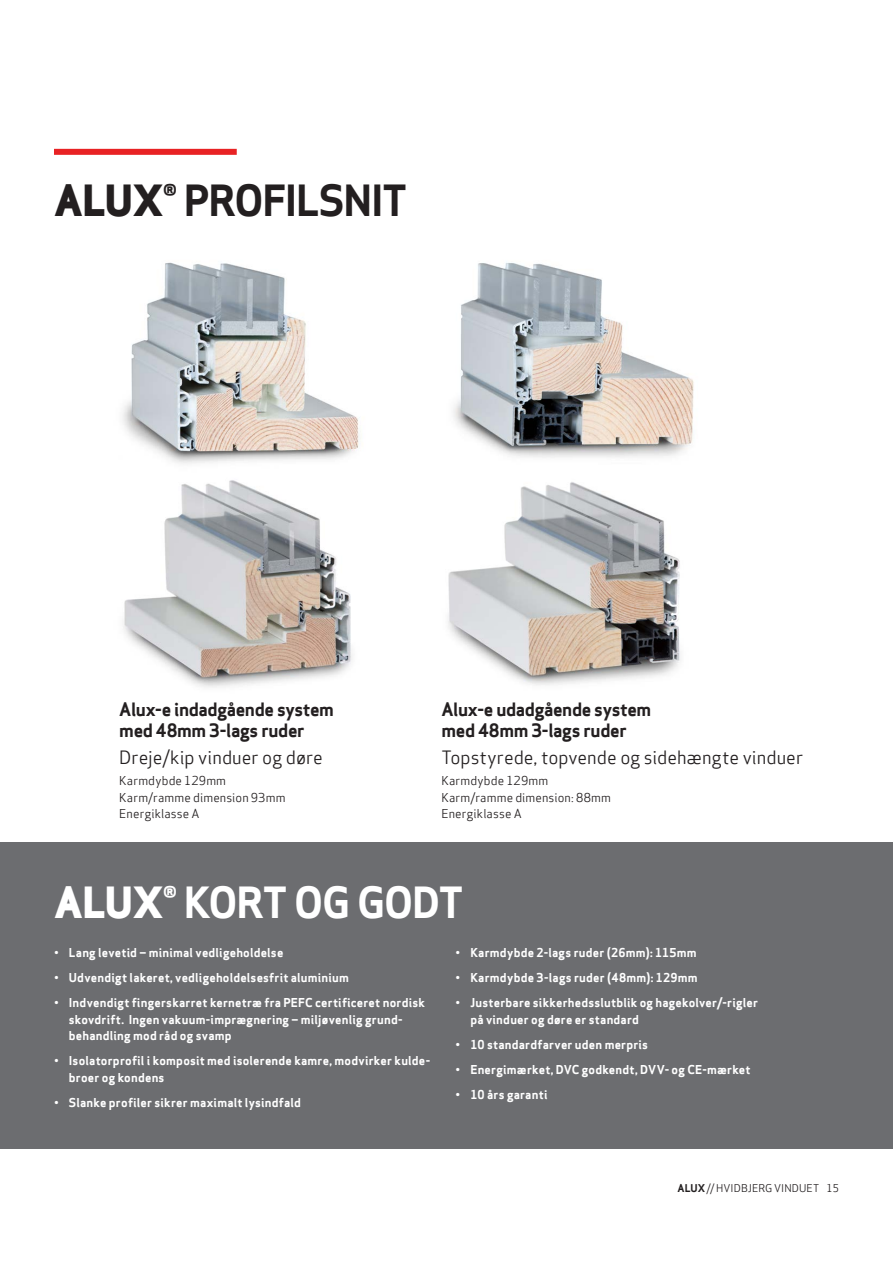
<style>
.page{position:relative;width:893px;height:1263px;background:#fff}
.page>*{position:absolute;margin:0;border:0;box-sizing:border-box;transform-origin:0 0}
.SORT_-_Overskrift{font:42px "Apex Sans Bold T";letter-spacing:-.03em;color:#fff}
.SORT_-_Overskrift-2{font:42px "Apex Sans Bold T";letter-spacing:-.03em;color:#231f20}
.SORT_-_Spalte_oversk{font:18px "Apex Sans Bold T";letter-spacing:-.02em;color:#231f20}
.SORT_-_Manchet{font:18px "Apex Sans Book T";color:#231f20}
.HVID_-_Brødtekst{font:12px/16.5px "Apex Sans Bold T";letter-spacing:.015em;color:#fff}
.SORT_-_Brødtekst{font:12px "Apex Sans Book T";letter-spacing:.015em;color:#231f20}
.t1{font:10.5px "Apex Sans Book T";color:#231f20}
.s1{font-family:"Apex Sans Extra Bold C"}
.s2{font-family:"Apex Sans Bold T"}
</style>
<div class="page">
<div style="left:0;top:842px;width:893px;height:306px;background:#6c6d70"></div>
<div style="left:54px;top:149px;width:183px;height:6px;background:#e82224"></div>
<img style="left:123px;top:480px;width:229px;height:208px">
<img style="left:448px;top:482px;width:232px;height:203px">
<img style="left:453px;top:262px;width:241px;height:196px">
<img style="left:122px;top:262px;width:238px;height:202px">
<p class="SORT_-_Overskrift-2" style="left:54px;top:173px;width:354px"><span class="s1">ALUX®</span> PROFILSNIT</p>
<p class="SORT_-_Spalte_oversk" style="left:119px;top:698px;width:216px">Alux-e indadgående system</p>
<p class="SORT_-_Spalte_oversk" style="left:119px;top:719px;width:187px">med 48mm 3-lags ruder</p>
<p class="SORT_-_Manchet" style="left:119px;top:746px;width:205px">Dreje/kip vinduer og døre</p>
<p class="SORT_-_Brødtekst" style="left:119px;top:773px;width:108px">Karmdybde 129mm</p>
<p class="SORT_-_Brødtekst" style="left:119px;top:789px;width:168px">Karm/ramme dimension 93mm</p>
<p class="SORT_-_Brødtekst" style="left:119px;top:806px;width:82px">Energiklasse A</p>
<p class="SORT_-_Spalte_oversk" style="left:441px;top:698px;width:211px">Alux-e udadgående system</p>
<p class="SORT_-_Spalte_oversk" style="left:441px;top:719px;width:187px">med 48mm 3-lags ruder</p>
<p class="SORT_-_Manchet" style="left:441px;top:746px;width:363px">Topstyrede, topvende og sidehængte vinduer</p>
<p class="SORT_-_Brødtekst" style="left:441px;top:773px;width:108px">Karmdybde 129mm</p>
<p class="SORT_-_Brødtekst" style="left:441px;top:789px;width:171px">Karm/ramme dimension: 88mm</p>
<p class="SORT_-_Brødtekst" style="left:441px;top:806px;width:82px">Energiklasse A</p>
<p class="SORT_-_Overskrift" style="left:54px;top:875px;width:411px"><span class="s1">ALUX®</span> KORT OG GODT</p>
<p class="HVID_-_Brødtekst" style="left:54px;top:944px;width:231px">• Lang levetid – minimal vedligeholdelse</p>
<p class="HVID_-_Brødtekst" style="left:54px;top:969px;width:296px">• Udvendigt lakeret, vedligeholdelsesfrit aluminium</p>
<p class="HVID_-_Brødtekst" style="left:69px;top:994px;width:358px;text-indent:-15px">• Indvendigt fingerskarret kernetræ fra PEFC certificeret nordisk skovdrift. Ingen vakuum-imprægnering – miljøvenlig grund&shy;behandling mod råd og svamp</p>
<p class="HVID_-_Brødtekst" style="left:69px;top:1052px;width:363px;text-indent:-15px">• Isolatorprofil i komposit med isolerende kamre, modvirker kulde&shy;broer og kondens</p>
<p class="HVID_-_Brødtekst" style="left:54px;top:1094px;width:248px">• Slanke profiler sikrer maximalt lysindfald</p>
<p class="HVID_-_Brødtekst" style="left:455px;top:944px;width:243px">• Karmdybde 2-lags ruder (26mm): 115mm</p>
<p class="HVID_-_Brødtekst" style="left:455px;top:969px;width:244px">• Karmdybde 3-lags ruder (48mm): 129mm</p>
<p class="HVID_-_Brødtekst" style="left:470px;top:994px;width:289px;text-indent:-15px">• Justerbare sikkerhedsslutblik og hagekolver/-rigler på vinduer og døre er standard</p>
<p class="HVID_-_Brødtekst" style="left:455px;top:1036px;width:194px">• 10 standardfarver uden merpris</p>
<p class="HVID_-_Brødtekst" style="left:455px;top:1061px;width:297px">• Energimærket, DVC godkendt, DVV- og CE-mærket</p>
<p class="HVID_-_Brødtekst" style="left:455px;top:1086px;width:94px">• 10 års garanti</p>
<p class="t1" style="left:677px;top:1181px;width:163px"><span class="s2">ALUX</span>// HVIDBJERG VINDUET 15</p>
</div>
